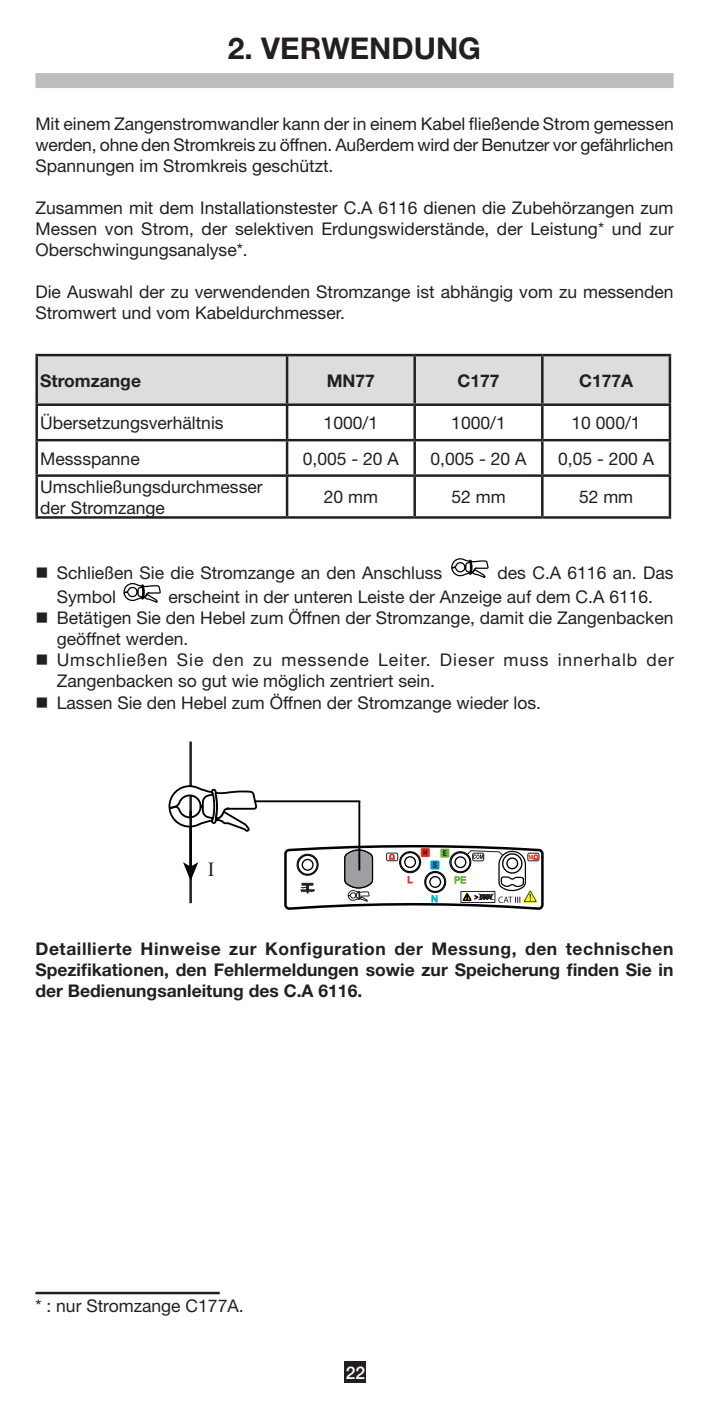
<style>
.page{position:relative;width:709px;height:1418px;background:#fff}
.page>*{position:absolute;margin:0;border:0;box-sizing:border-box;transform-origin:0 0}
.Titre_niv_1{font:700 30px "Helvetica Neue";color:#231f20}
.t1{font:20px "Times New Roman";color:#231f20}
.Texte_0{font:17.5px/21px "Helvetica Neue";color:#231f20;text-align:justify}
.Texte_puce{font:17.5px/21px "Helvetica Neue";color:#231f20}
.Texte_0_gras{font:700 17.5px/21px "Helvetica Neue";color:#231f20;text-align:justify}
.Texte_puce-2{font:17.5px/21px "Helvetica Neue";letter-spacing:.055em;color:#231f20}
.Texte_0-2{font:700 17.5px "Helvetica Neue";color:#231f20}
.t2{font:17.5px "Wingdings";color:#231f20}
.t3{font:500 17.5px "Helvetica Neue";color:#fff}
</style>
<div class="page">
<div style="left:344px;top:1361px;width:21px;height:21px;background:#231f20"></div>
<div style="left:35px;top:73px;width:638px;height:15px;background:#bcbdc0"></div>
<div style="left:38px;top:356px;width:630px;height:47px;background:#dcdddf"></div>
<hr style="left:35px;top:354px;width:252px;height:2px;background:#231f20">
<hr style="left:35px;top:356px;width:3px;height:47px;background:#231f20">
<hr style="left:35px;top:403px;width:252px;height:3px;background:#231f20">
<hr style="left:35px;top:406px;width:3px;height:33px;background:#231f20">
<hr style="left:35px;top:439px;width:252px;height:2px;background:#231f20">
<hr style="left:35px;top:441px;width:3px;height:33px;background:#231f20">
<hr style="left:35px;top:474px;width:252px;height:3px;background:#231f20">
<hr style="left:35px;top:477px;width:3px;height:39px;background:#231f20">
<hr style="left:35px;top:516px;width:252px;height:2px;background:#231f20">
<hr style="left:287px;top:354px;width:128px;height:2px;background:#231f20">
<hr style="left:286px;top:356px;width:2px;height:47px;background:#231f20">
<hr style="left:287px;top:403px;width:128px;height:3px;background:#231f20">
<hr style="left:286px;top:406px;width:2px;height:33px;background:#231f20">
<hr style="left:287px;top:439px;width:128px;height:2px;background:#231f20">
<hr style="left:286px;top:441px;width:2px;height:33px;background:#231f20">
<hr style="left:287px;top:474px;width:128px;height:3px;background:#231f20">
<hr style="left:286px;top:477px;width:2px;height:39px;background:#231f20">
<hr style="left:287px;top:516px;width:128px;height:2px;background:#231f20">
<hr style="left:415px;top:354px;width:127px;height:2px;background:#231f20">
<hr style="left:542px;top:354px;width:129px;height:2px;background:#231f20">
<hr style="left:415px;top:403px;width:127px;height:3px;background:#231f20">
<hr style="left:542px;top:403px;width:129px;height:3px;background:#231f20">
<hr style="left:415px;top:439px;width:127px;height:2px;background:#231f20">
<hr style="left:542px;top:439px;width:129px;height:2px;background:#231f20">
<hr style="left:415px;top:474px;width:127px;height:3px;background:#231f20">
<hr style="left:542px;top:474px;width:129px;height:3px;background:#231f20">
<hr style="left:415px;top:516px;width:127px;height:2px;background:#231f20">
<hr style="left:542px;top:516px;width:129px;height:2px;background:#231f20">
<hr style="left:413px;top:356px;width:3px;height:47px;background:#231f20">
<hr style="left:541px;top:356px;width:2px;height:47px;background:#231f20">
<hr style="left:668px;top:356px;width:3px;height:47px;background:#231f20">
<hr style="left:413px;top:406px;width:3px;height:33px;background:#231f20">
<hr style="left:541px;top:406px;width:2px;height:33px;background:#231f20">
<hr style="left:668px;top:406px;width:3px;height:33px;background:#231f20">
<hr style="left:413px;top:441px;width:3px;height:33px;background:#231f20">
<hr style="left:541px;top:441px;width:2px;height:33px;background:#231f20">
<hr style="left:668px;top:441px;width:3px;height:33px;background:#231f20">
<hr style="left:413px;top:477px;width:3px;height:39px;background:#231f20">
<hr style="left:541px;top:477px;width:2px;height:39px;background:#231f20">
<hr style="left:668px;top:477px;width:3px;height:39px;background:#231f20">
<svg style="left:451px;top:558px;width:38px;height:20px"></svg>
<svg style="left:123px;top:583px;width:38px;height:20px"></svg>
<hr style="left:189px;top:741px;width:3px;height:162px;background:#231f20">
<svg style="left:168px;top:783px;width:90px;height:49px"></svg>
<hr style="left:254px;top:800px;width:106px;height:2px;background:#000">
<hr style="left:189px;top:811px;width:3px;height:56px;background:#000">
<svg style="left:183px;top:862px;width:15px;height:18px"></svg>
<svg style="left:284px;top:843px;width:260px;height:67px"></svg>
<hr style="left:358px;top:801px;width:2px;height:69px;background:#000">
<hr style="left:35px;top:1291px;width:185px;height:3px;background:#231f20">
<p class="Titre_niv_1" style="left:228px;top:30px;width:57px">2. Verwendung</p>
<p class="Texte_0" style="left:35px;top:113px;width:639px">Mit einem Zangenstromwandler kann der in einem Kabel fließende Strom gemessen werden, ohne den Stromkreis zu öffnen. Außerdem wird der Benutzer vor gefährlichen Spannungen im Stromkreis geschützt.</p>
<p class="Texte_0" style="left:35px;top:197px;width:639px">Zusammen mit dem Installationstester C.A 6116 dienen die Zubehörzangen zum Messen von Strom, der selektiven Erdungswiderstände, der Leistung* und zur Oberschwingungsanalyse*.</p>
<p class="Texte_0" style="left:35px;top:281px;width:639px">Die Auswahl der zu verwendenden Stromzange ist abhängig vom zu messenden<br>Stromwert und vom Kabeldurchmesser.</p>
<p class="Texte_0-2" style="left:40px;top:370px;width:102px">Stromzange</p>
<p class="Texte_0-2" style="left:327px;top:370px;width:50px">MN77</p>
<p class="Texte_0-2" style="left:457px;top:370px;width:44px">C177</p>
<p class="Texte_0-2" style="left:579px;top:370px;width:56px">C177A</p>
<p class="Texte_0" style="left:40px;top:412px;width:185px">Übersetzungsverhältnis</p>
<p class="Texte_0" style="left:323px;top:412px;width:56px">1000/1</p>
<p class="Texte_0" style="left:451px;top:412px;width:56px">1000/1</p>
<p class="Texte_0" style="left:571px;top:412px;width:71px">10 000/1</p>
<p class="Texte_0" style="left:40px;top:448px;width:101px">Messspanne</p>
<p class="Texte_0" style="left:303px;top:448px;width:97px">0,005 - 20 A</p>
<p class="Texte_0" style="left:430px;top:448px;width:97px">0,005 - 20 A</p>
<p class="Texte_0" style="left:558px;top:448px;width:97px">0,05 - 200 A</p>
<p class="Texte_0" style="left:40px;top:476px;width:224px">Umschließungsdurchmesser der Stromzange</p>
<p class="Texte_0" style="left:324px;top:486px;width:56px">20 mm</p>
<p class="Texte_0" style="left:451px;top:486px;width:56px">52 mm</p>
<p class="Texte_0" style="left:579px;top:486px;width:56px">52 mm</p>
<p class="t2" style="left:35px;top:563px;width:15px">■</p>
<p class="t2" style="left:35px;top:608px;width:15px">■</p>
<p class="t2" style="left:35px;top:650px;width:15px">■</p>
<p class="t2" style="left:35px;top:692px;width:15px">■</p>
<p class="Texte_puce" style="left:57px;top:561px;width:387px">Schließen Sie die Stromzange an den Anschluss</p>
<p class="Texte_puce" style="left:497px;top:561px;width:177px">des C.A 6116 an. Das</p>
<p class="Texte_puce" style="left:57px;top:586px;width:61px">Symbol</p>
<p class="Texte_puce" style="left:168px;top:586px;width:486px">erscheint in der unteren Leiste der Anzeige auf dem C.A 6116.</p>
<p class="Texte_puce" style="left:57px;top:607px;width:618px">Betätigen Sie den Hebel zum Öffnen der Stromzange, damit die Zangenbacken geöffnet werden.</p>
<p class="Texte_puce-2" style="left:57px;top:649px;width:618px">Umschließen Sie den zu messende Leiter. Dieser muss innerhalb der<br>Zangenbacken so gut wie möglich zentriert sein.</p>
<p class="Texte_puce" style="left:57px;top:691px;width:486px">Lassen Sie den Hebel zum Öffnen der Stromzange wieder los.</p>
<p class="t1" style="left:208px;top:855px;width:8px">I</p>
<p class="Texte_0_gras" style="left:35px;top:938px;width:639px">Detaillierte Hinweise zur Konfiguration der Messung, den technischen Spezifikationen, den Fehlermeldungen sowie zur Speicherung finden Sie in der Bedienungsanleitung des C.A 6116.</p>
<p class="Texte_0" style="left:35px;top:1295px;width:210px">* : nur Stromzange C177A.</p>
<p class="t3" style="left:346px;top:1361px;width:11px">22</p>
</div>
